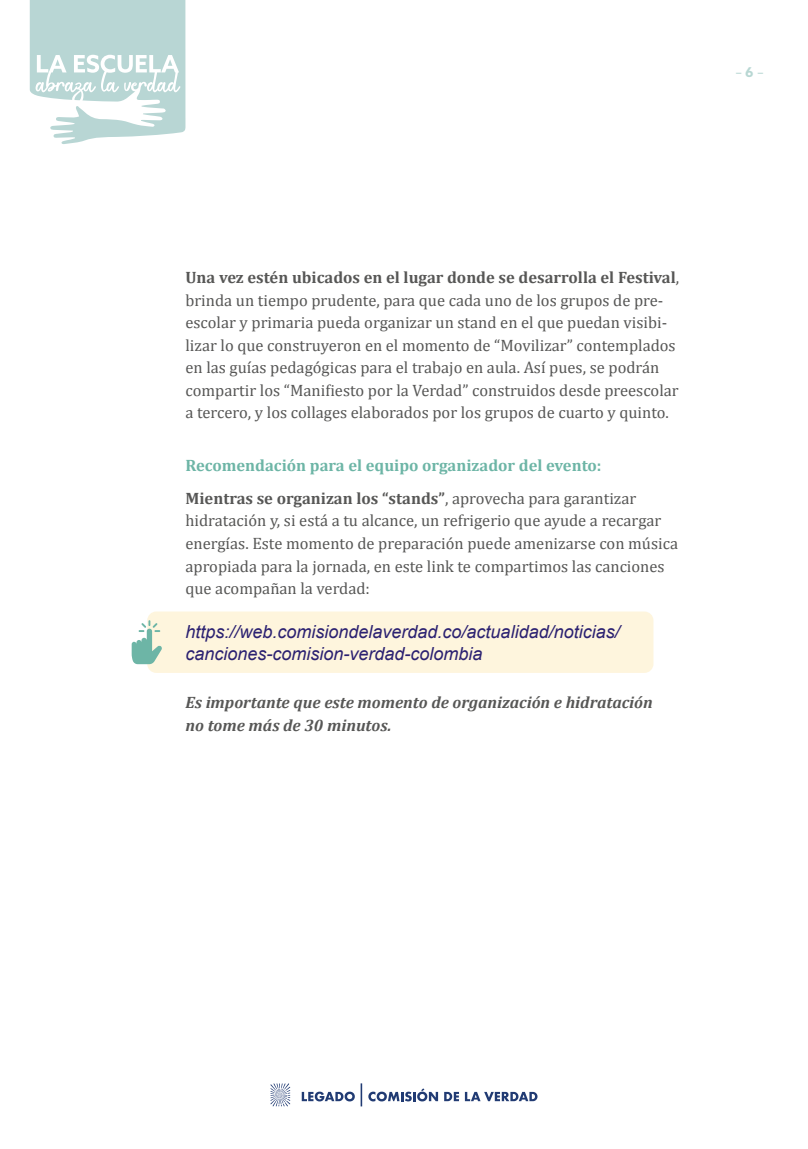
<style>
.page{position:relative;width:808px;height:1149px;background:#fff}
.page>*{position:absolute;margin:0;border:0;box-sizing:border-box;transform-origin:0 0}
.t1{font:italic 18px/22.5px "Arial";color:#2b2171}
.t2{font:16.5px/22.5px "Cambria";color:#575756}
.t3{font:700 16.5px/33px "Cambria";color:#6db5a6}
.t4{font:italic 700 16.5px/22.5px "Cambria";color:#575756}
.t5{font:13.5px "Azo Sans";color:#b8d7d3}
.s1{font-weight:700}
.s2{color:#575756}
.s3{font-weight:400;color:#575756}
</style>
<div class="page">
<svg style="left:30px;top:0;width:155px;height:144px"></svg>
<svg style="left:270px;top:1083px;width:20px;height:22px"></svg>
<svg style="left:302px;top:1091px;width:53px;height:10px"></svg>
<svg style="left:368px;top:1088px;width:70px;height:13px"></svg>
<svg style="left:444px;top:1091px;width:15px;height:9px"></svg>
<svg style="left:465px;top:1091px;width:72px;height:9px"></svg>
<svg style="left:361px;top:1083px;width:1px;height:23px"></svg>
<div style="left:147px;top:611px;width:506px;height:61px;background:#fef5dd;border-radius:9px"></div>
<svg style="left:132px;top:620px;width:30px;height:44px"></svg>
<p class="t5" style="left:735px;top:64px;width:30px">– <span class="s1">6</span> –</p>
<p class="t2" style="left:185px;top:266px;width:495px"><span class="s1">Una vez estén ubicados en el lugar donde se desarrolla el Festival</span>, brinda un tiempo prudente, para que cada uno de los grupos de pre&shy;escolar y primaria pueda organizar un stand en el que puedan visibi&shy;lizar lo que construyeron en el momento de “Movilizar” contemplados en las guías pedagógicas para el trabajo en aula. Así pues, se podrán compartir los “Manifiesto por la Verdad” construidos desde preescolar a tercero, y los collages elaborados por los grupos de cuarto y quinto.</p>
<p class="t3" style="left:185px;top:448px;width:452px">Recomendación para el equipo organizador del evento:<br><span class="s2">Mientras se organizan los “stands”</span><span class="s3">, aprovecha para garantizar</span></p>
<p class="t2" style="left:185px;top:509px;width:494px">hidratación y, si está a tu alcance, un refrigerio que ayude a recargar energías. Este momento de preparación puede amenizarse con música apropiada para la jornada, en este link te compartimos las canciones que acompañan la verdad:</p>
<p class="t1" style="left:185px;top:620px;width:436px">https://web.comisiondelaverdad.co/actualidad/noticias/ canciones-comision-verdad-colombia</p>
<p class="t4" style="left:185px;top:690px;width:469px">Es importante que este momento de organización e hidratación no tome más de 30 minutos.</p>
</div>
